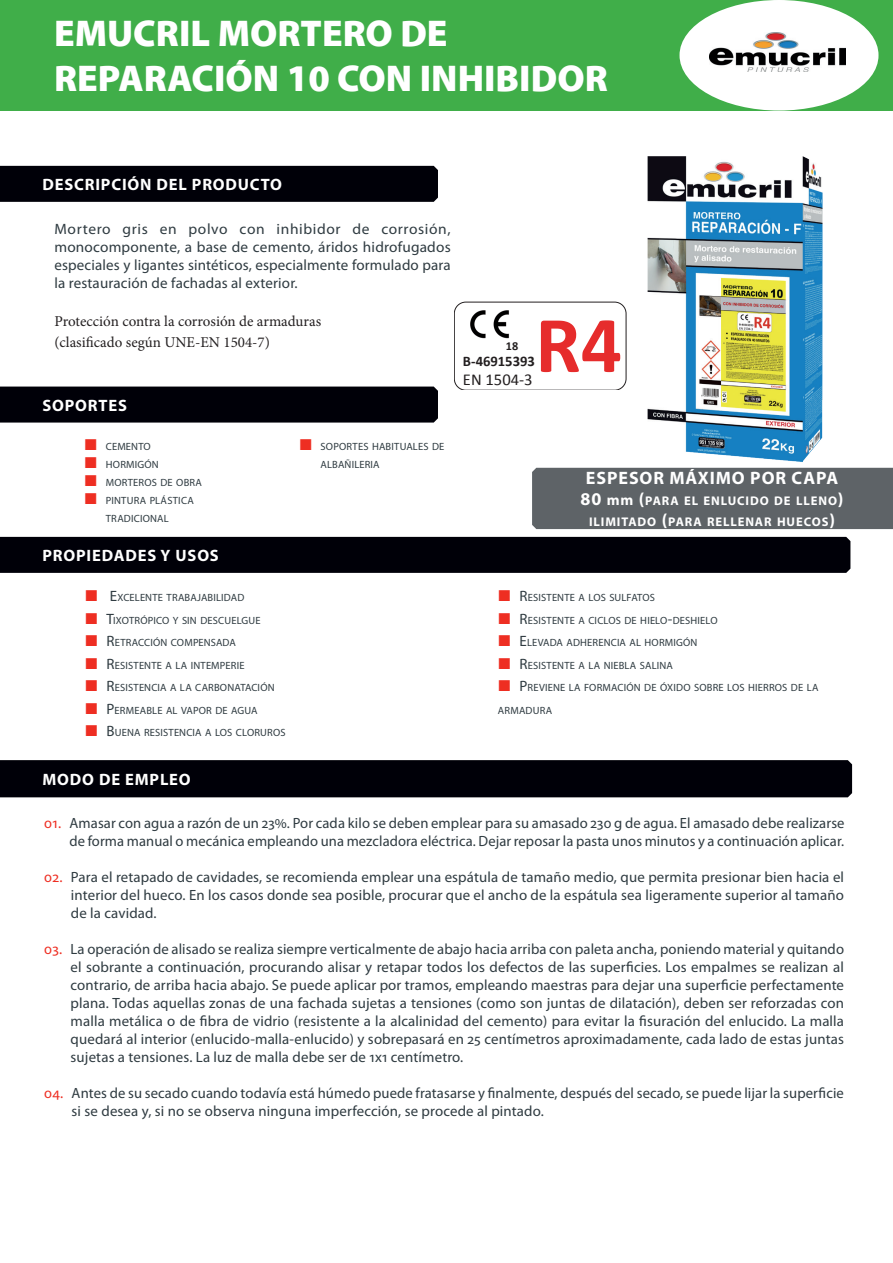
<style>
.page{position:relative;width:893px;height:1263px;background:#fff}
.page>*{position:absolute;margin:0;border:0;box-sizing:border-box;transform-origin:0 0}
.t1{font:700 81px "Calibri";color:#e62c2c}
.t2{font:900 37.5px/45px "Myriad Pro";color:#fff}
.t3{font:700 18px "Myriad Pro";letter-spacing:.05em;color:#fff}
.t4{font:16.65px "Calibri";color:#231f20}
.t5{font:700 16.5px "Myriad Pro";letter-spacing:.05em;color:#fff}
.t6{font:15px/18px "Myriad Pro";letter-spacing:.01em;color:#2f3b41;text-align:justify}
.t7{font:15px/21.6px "Minion Pro";color:#231f20}
.t8{font:14.85px/18px "Myriad Pro";letter-spacing:.01em;color:#2f3b41;text-align:justify}
.t9{font:700 14.7px "Calibri";color:#231f20}
.t10{font:700 12.6px "Myriad Pro";letter-spacing:.07em;color:#fff}
.t11{font:700 12.15px "Calibri";color:#231f20}
.t12{font:10.5px/22.5px "Myriad Pro";letter-spacing:.015em;color:#2f3b41}
.s1{font-size:18px}
.s2{font-size:15px}
.s3{font-size:15px;color:#ee2e22}
</style>
<div class="page">
<div style="left:0;top:0;width:893px;height:111px;background:#40ae49"></div>
<div style="left:679px;top:0;width:199px;height:111px;background:#fff;border-radius:50%"></div>
<img style="left:709px;top:33px;width:137px;height:38px">
<div style="left:0;top:537px;width:850px;height:36px;background:#000008"></div>
<div style="left:0;top:166px;width:438px;height:36px;background:#000008"></div>
<div style="left:0;top:387px;width:438px;height:36px;background:#000008"></div>
<div style="left:0;top:760px;width:852px;height:37px;background:#000008"></div>
<div style="left:532px;top:468px;width:361px;height:61px;background:#5e6367"></div>
<img style="left:635px;top:156px;width:204px;height:312px">
<div style="left:455px;top:302px;width:171px;height:88px;border:1px solid #231f20;border-radius:12px"></div>
<img style="left:470px;top:310px;width:39px;height:29px">
<h2 class="t2" style="left:54px;top:11px;width:555px">EMUCRIL MORTERO DE<br>REPARACIÓN 10 CON INHIBIDOR</h2>
<p class="t5" style="left:43px;top:174px;width:241px">DESCRIPCIÓN DEL PRODUCTO</p>
<p class="t6" style="left:54px;top:220px;width:398px">Mortero gris en polvo con inhibidor de corrosión, monocomponente, a base de cemento, áridos hidrofugados especiales y ligantes sintéticos, especialmente formulado para la restauración de fachadas al exterior.</p>
<p class="t7" style="left:54px;top:310px;width:268px">Protección contra la corrosión de armaduras (clasificado según UNE-EN 1504-7)</p>
<p class="t5" style="left:43px;top:394px;width:86px">SOPORTES</p>
<p class="t12" style="left:106px;top:437px;width:98px;line-height:18px">CEMENTO<br>HORMIGÓN<br>MORTEROS DE OBRA<br>PINTURA PLÁSTICA<br>TRADICIONAL</p>
<p class="t12" style="left:321px;top:437px;width:124px;line-height:18px">SOPORTES HABITUALES DE<br>ALBAÑILERIA</p>
<p class="t5" style="left:43px;top:545px;width:178px">PROPIEDADES Y USOS</p>
<h1 class="t1" style="left:535px;top:293px;width:88px">R4</h1>
<p class="t11" style="left:506px;top:338px;width:14px">18</p>
<p class="t9" style="left:463px;top:351px;width:73px">B-46915393</p>
<p class="t4" style="left:463px;top:369px;width:71px">EN 1504-3</p>
<p class="t3" style="left:586px;top:466px;width:254px">ESPESOR MÁXIMO POR CAPA</p>
<p class="t10" style="left:581px;top:493px;width:74px"><span class="s1">80</span> <span class="s2">mm</span> <span class="s1">(</span>PARA</p>
<p class="t10" style="left:684px;top:493px;width:161px">EL ENLUCI DO DE LLENO<span class="s1">)</span></p>
<p class="t10" style="left:589px;top:514px;width:89px">ILIMITADO <span class="s1">(</span>PARA</p>
<p class="t10" style="left:707px;top:514px;width:98px">RELLENAR HUECOS</p>
<p class="t3" style="left:829px;top:508px;width:7px">)</p>
<p class="t12" style="left:107px;top:586px;width:181px;text-indent:3px"><span class="s2">E</span>XCELENTE TRABAJABILIDAD<br><span class="s2">T</span>IXOTRÓPICO Y SIN DESCUELGUE<br><span class="s2">R</span>ETRACCIÓN COMPENSADA<br><span class="s2">R</span>ESISTENTE A LA INTEMPERIE<br><span class="s2">R</span>ESISTENCIA A LA CARBONATACIÓN<br><span class="s2">P</span>ERMEABLE AL VAPOR DE AGUA<br><span class="s2">B</span>UENA RESISTENCIA A LOS CLORUROS</p>
<p class="t12" style="left:520px;top:586px;width:137px"><span class="s2">R</span>ESISTENTE A LOS SULFATOS</p>
<p class="t12" style="left:520px;top:609px;width:200px"><span class="s2">R</span>ESISTENTE A CICLOS DE HIELO<span class="s2">-</span>DESHIELO</p>
<p class="t12" style="left:520px;top:631px;width:179px"><span class="s2">E</span>LEVADA ADHERENCIA AL HORMIGÓN</p>
<p class="t12" style="left:520px;top:654px;width:155px"><span class="s2">R</span>ESISTENTE A LA NIEBLA SALINA</p>
<p class="t12" style="left:520px;top:676px;width:300px"><span class="s2">P</span>REVIENE LA FORMACIÓN DE ÓXIDO SOBRE LOS HIERROS DE LA</p>
<p class="t12" style="left:498px;top:699px;width:56px">ARMADURA</p>
<p class="t5" style="left:43px;top:769px;width:150px">MODO DE EMPLEO</p>
<p class="t8" style="left:44px;top:814px;width:802px;text-align:right"><span class="s3">01.</span> Amasar con agua a razón de un 23%. Por cada kilo se deben emplear para su amasado 230 g de agua. El amasado debe realizarse de forma manual o mecánica empleando una mezcladora eléctrica. Dejar reposar la pasta unos minutos y a continuación aplicar.</p>
<p class="t8" style="left:71px;top:868px;width:775px;text-indent:-27px"><span class="s3">02.</span> Para el retapado de cavidades, se recomienda emplear una espátula de tamaño medio, que permita presionar bien hacia el interior del hueco. En los casos donde sea posible, procurar que el ancho de la espátula sea ligeramente superior al tamaño de la cavidad.</p>
<p class="t8" style="left:71px;top:940px;width:775px;text-indent:-27px"><span class="s3">03.</span> La operación de alisado se realiza siempre verticalmente de abajo hacia arriba con paleta ancha, poniendo material y quitando el sobrante a continuación, procurando alisar y retapar todos los defectos de las superficies. Los empalmes se realizan al contrario, de arriba hacia abajo. Se puede aplicar por tramos, empleando maestras para dejar una superficie perfectamente plana. Todas aquellas zonas de una fachada sujetas a tensiones (como son juntas de dilatación), deben ser reforzadas con malla metálica o de fibra de vidrio (resistente a la alcalinidad del cemento) para evitar la fisuración del enlucido. La malla quedará al interior (enlucido-malla-enlucido) y sobrepasará en 25 centímetros aproximadamente, cada lado de estas juntas sujetas a tensiones. La luz de malla debe ser de 1x1 centímetro.</p>
<p class="t8" style="left:72px;top:1084px;width:774px;text-indent:-28px"><span class="s3">04.</span> Antes de su secado cuando todavía está húmedo puede fratasarse y finalmente, después del secado, se puede lijar la superficie si se desea y, si no se observa ninguna imperfección, se procede al pintado.</p>
</div>
